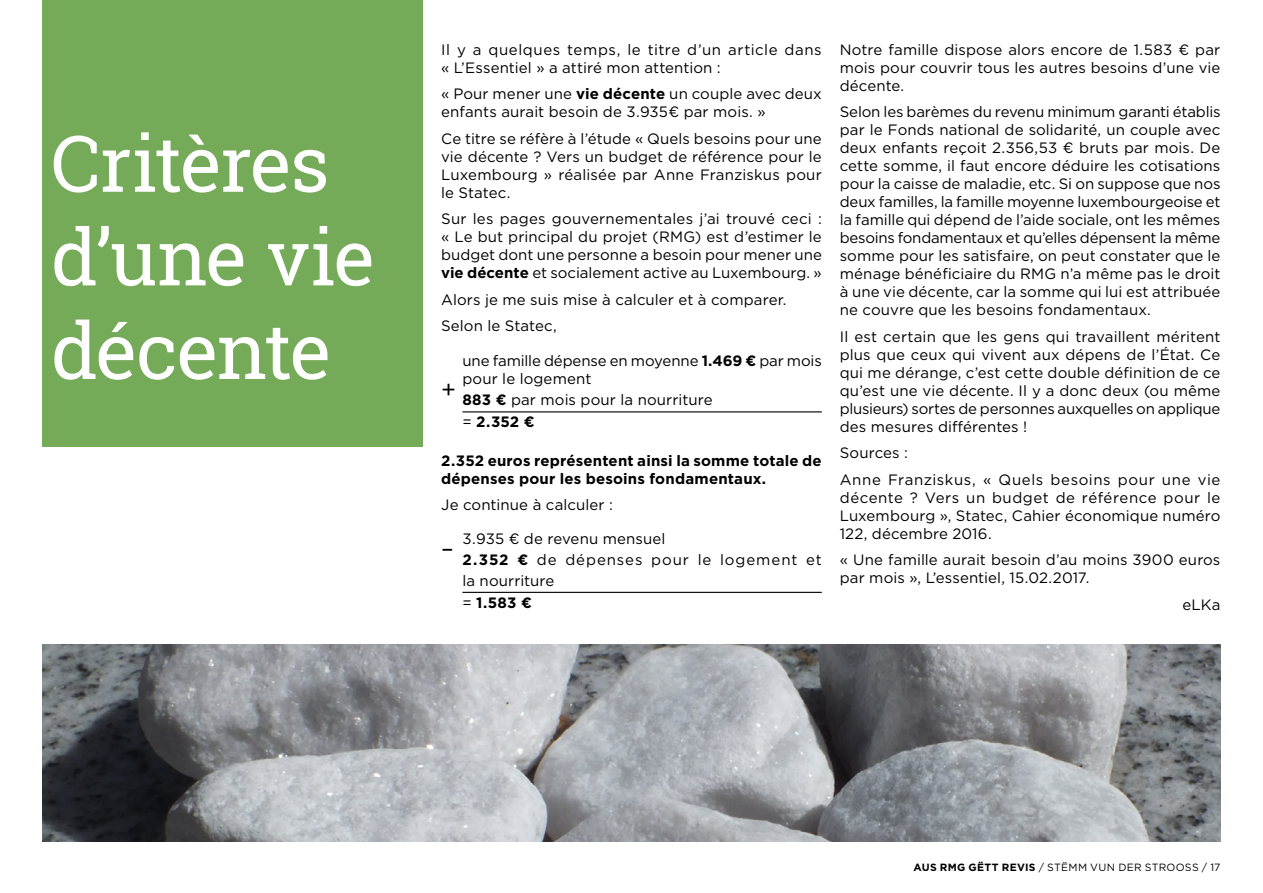
<style>
.page{position:relative;width:1263px;height:893px;background:#fff}
.page>*{position:absolute;margin:0;border:0;box-sizing:border-box;transform-origin:0 0}
.t1{font:78px/93.6px "Roboto Slab";letter-spacing:-.025em;color:#fff}
.t2{font:15px/18px "Gotham";letter-spacing:.005em;color:#000}
.t3{font:700 15px/18px "Gotham";letter-spacing:.01em;color:#000}
.t4{font:15px/21.6px "Gotham";letter-spacing:.06em;color:#000}
.t5{font:15px/26.5px "Gotham";letter-spacing:.04em;color:#000}
.t6{font:10.5px "Gotham";letter-spacing:.025em;color:#000}
.s1{font-weight:700}
</style>
<div class="page">
<div style="left:43px;top:0;width:380px;height:43px;background:#75aa59"></div>
<hr style="left:462px;top:411px;width:360px;height:1px;background:#000">
<hr style="left:462px;top:592px;width:360px;height:1px;background:#000">
<div style="left:43px;top:43px;width:380px;height:403px;background:#75aa59"></div>
<img style="left:43px;top:644px;width:1177px;height:198px">
<h1 class="t1" style="left:51px;top:116px;width:326px">Critères d’une vie décente</h1>
<p class="t2" style="left:441px;top:40px;width:382px">Il y a quelques temps, le titre d’un article dans « L’Essentiel » a attiré mon attention :</p>
<p class="t2" style="left:441px;top:84px;width:382px">« Pour mener une <span class="s1">vie décente</span> un couple avec deux enfants aurait besoin de 3.935€ par mois. »</p>
<p class="t2" style="left:441px;top:129px;width:382px;text-align:justify">Ce titre se réfère à l’étude « Quels besoins pour une vie décente ? Vers un budget de référence pour le Luxembourg » réalisée par Anne Franziskus pour le Statec.</p>
<p class="t2" style="left:441px;top:209px;width:382px;text-align:justify">Sur les pages gouvernementales j’ai trouvé ceci : « Le but principal du projet (RMG) est d’estimer le budget dont une personne a besoin pour mener une <span class="s1">vie décente</span> et socialement active au Luxembourg. »</p>
<p class="t2" style="left:441px;top:286px;width:347px;line-height:26.5px">Alors je me suis mise à calculer et à comparer.<br>Selon le Statec,</p>
<p class="t2" style="left:462px;top:351px;width:361px">une famille dépense en moyenne <span class="s1">1.469 €</span> par mois pour le logement</p>
<p class="t2" style="left:462px;top:388px;width:252px;line-height:22.2px;text-indent:-21px"><sup>+</sup> <span class="s1">883 €</span> par mois pour la nourriture = <span class="s1">2.352 €</span></p>
<p class="t3" style="left:441px;top:451px;width:382px">2.352 euros représentent ainsi la somme totale de dépenses pour les besoins fondamentaux.</p>
<p class="t2" style="left:441px;top:495px;width:173px">Je continue à calculer :</p>
<p class="t2" style="left:462px;top:529px;width:205px">3.935 € de revenu mensuel</p>
<p class="t4" style="left:462px;top:548px;width:361px;text-indent:-21px"><sup>–</sup> <span class="s1">2.352 €</span> de dépenses pour le logement et la nourriture<br>= <span class="s1">1.583 €</span></p>
<p class="t2" style="left:840px;top:40px;width:382px;text-align:justify">Notre famille dispose alors encore de 1.583 € par mois pour couvrir tous les autres besoins d’une vie décente.</p>
<p class="t2" style="left:840px;top:102px;width:382px;text-align:justify">Selon les barèmes du revenu minimum garanti établis par le Fonds national de solidarité, un couple avec deux enfants reçoit 2.356,53 € bruts par mois. De cette somme, il faut encore déduire les cotisations pour la caisse de maladie, etc. Si on suppose que nos deux familles, la famille moyenne luxembourgeoise et la famille qui dépend de l’aide sociale, ont les mêmes besoins fondamentaux et qu’elles dépensent la même somme pour les satisfaire, on peut constater que le ménage bénéficiaire du RMG n’a même pas le droit à une vie décente, car la somme qui lui est attribuée ne couvre que les besoins fondamentaux.</p>
<p class="t2" style="left:840px;top:327px;width:382px;text-align:justify">Il est certain que les gens qui travaillent méritent plus que ceux qui vivent aux dépens de l’État. Ce qui me dérange, c’est cette double définition de ce qu’est une vie décente. Il y a donc deux (ou même plusieurs) sortes de personnes auxquelles on applique des mesures différentes !</p>
<p class="t5" style="left:840px;top:439px;width:382px">Sources :<br>Anne Franziskus, « Quels besoins pour une vie</p>
<p class="t2" style="left:840px;top:488px;width:382px;text-align:justify">décente ? Vers un budget de référence pour le Luxembourg », Statec, Cahier économique numéro 122, décembre 2016.</p>
<p class="t2" style="left:840px;top:550px;width:382px">« Une famille aurait besoin d’au moins 3900 euros par mois », L’essentiel, 15.02.2017.</p>
<p class="t2" style="left:1182px;top:595px;width:40px">eLKa</p>
<p class="t6" style="left:913px;top:860px;width:308px"><span class="s1">Aus RMG gëtt REVIS</span> / STËMM VUN DER STROOSS / 17</p>
</div>
